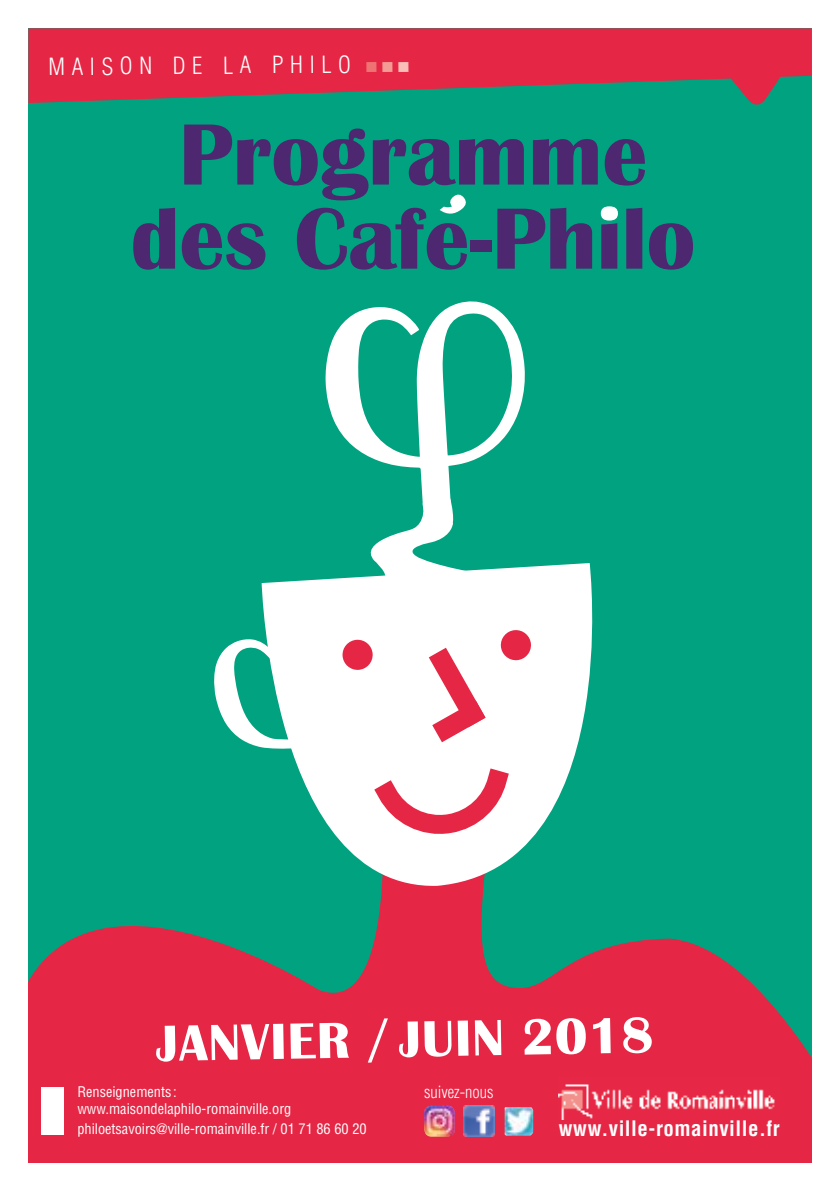
<style>
.page{position:relative;width:840px;height:1191px;background:#fff}
.page>*{position:absolute;margin:0;border:0;box-sizing:border-box;transform-origin:0 0}
.t1{font:700 90px "Britannic";color:#4d2770}
.t2{font:700 82.6px "Britannic";color:#fff;scale:1.2 1}
.t3{font:700 52.6px "Britannic";color:#fff}
.t4{font:300 condensed 23.2px "Helvetica";letter-spacing:.275em;color:#fff}
.t5{font:700 condensed 20.8px "Helvetica";letter-spacing:.025em;color:#fff}
.t6{font:300 condensed 16.4px "Helvetica";color:#fff}
.t7{font:condensed 14.4px/17.2px "Helvetica";color:#fff}
.s1{color:#ee7473}
.s2{color:#f39c95}
.s3{color:#f8beb7}
</style>
<div class="page">
<div style="left:28px;top:28px;width:783px;height:1134px;background:#00a27f"></div>
<svg style="left:28px;top:890px;width:783px;height:272px;fill:#e62645"></svg>
<img style="left:558px;top:1077px;width:221px;height:42px">
<svg style="left:214px;top:639px;width:47px;height:109px"></svg>
<svg style="left:261px;top:563px;width:332px;height:327px;fill:#fff"></svg>
<div style="left:342px;top:639px;width:31px;height:31px;background:#e62645;border-radius:50%"></div>
<div style="left:500px;top:629px;width:31px;height:31px;background:#e62645;border-radius:50%"></div>
<svg style="left:325px;top:301px;width:200px;height:198px"></svg>
<svg style="left:356px;top:499px;width:130px;height:85px"></svg>
<svg style="left:428px;top:648px;width:57px;height:94px;background:#f4a6b3"></svg>
<svg style="left:361px;top:757px;width:159px;height:78px;background:#f8c9d1"></svg>
<svg style="left:28px;top:28px;width:783px;height:75px;fill:#e62645"></svg>
<div style="left:41px;top:1087px;width:23px;height:47px;background:#fff"></div>
<img style="left:463px;top:1105px;width:31px;height:31px">
<img style="left:424px;top:1105px;width:31px;height:31px">
<img style="left:504px;top:1107px;width:29px;height:28px">
<svg style="left:719px;top:53px;width:72px;height:50px"></svg>
<h3 class="t4" style="left:48px;top:51px;width:362px">MAISON DE LA PHILO <span class="s1">■</span><span class="s2">■</span><span class="s3">■</span></h3>
<h1 class="t1" style="left:179px;top:104px;width:469px">Programme</h1>
<h1 class="t1" style="left:131px;top:188px;width:565px">des Cafe-Philo</h1>
<h2 class="t2" style="left:595px;top:146px;width:25px">.</h2>
<h3 class="t3" style="left:155px;top:1014px;width:498px;rotate:-1deg">JANVIER / JUIN 2018</h3>
<p class="t6" style="left:424px;top:1081px;width:71px">suivez-nous</p>
<p class="t7" style="left:77px;top:1083px;width:215px">Renseignements : www.maisondelaphilo-romainville.org</p>
<p class="t7" style="left:77px;top:1120px;width:291px">philoetsavoirs@ville-romainville.fr / 01 71 86 60 20</p>
<h3 class="t5" style="left:558px;top:1115px;width:222px">www.ville-romainville.fr</h3>
</div>
